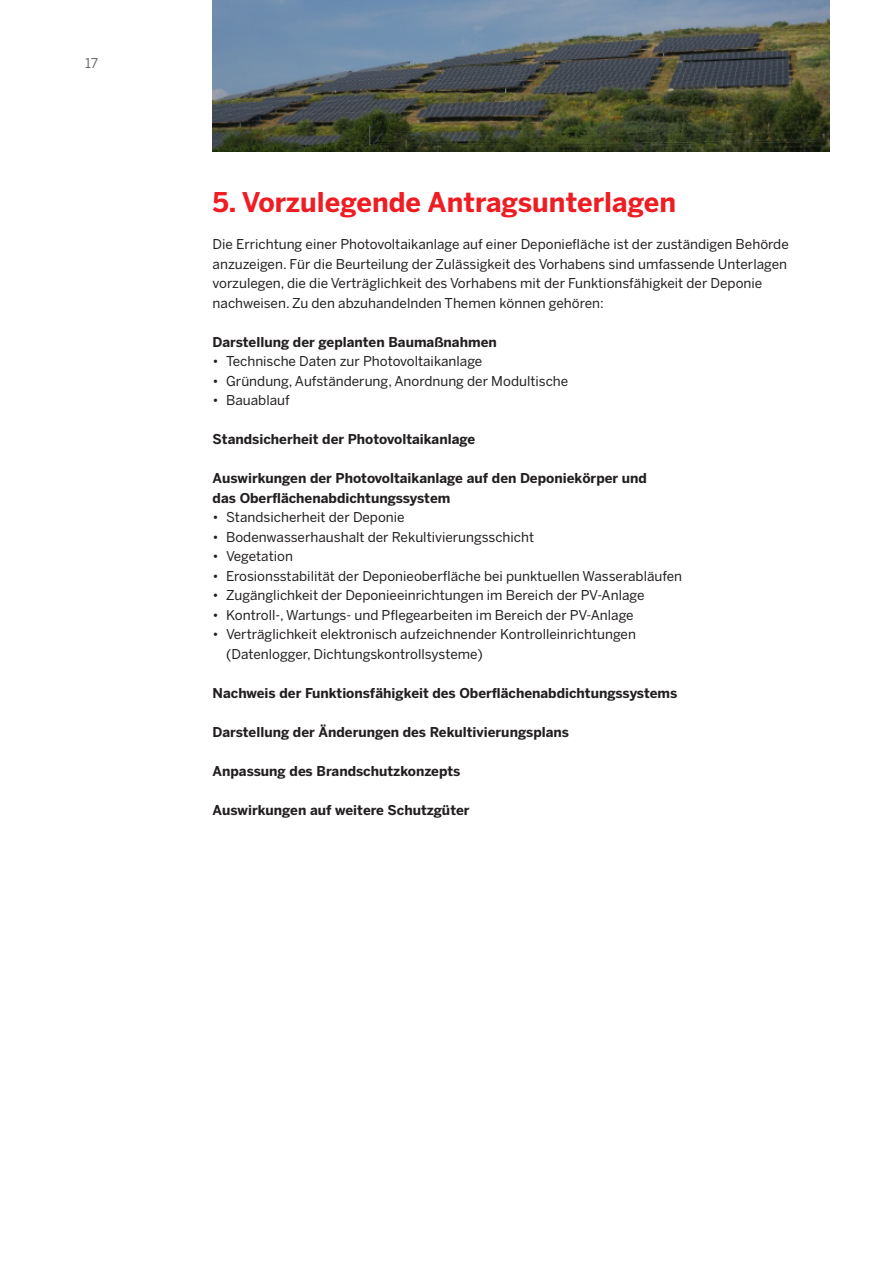
<style>
.page{position:relative;width:893px;height:1263px;background:#fff}
.page>*{position:absolute;margin:0;border:0;box-sizing:border-box;transform-origin:0 0}
.t1{font:700 27px "Benton Sans";color:#ee1d23}
.t2{font:13.5px/19.5px "Benton Sans";color:#231f20}
.t3{font:700 13.5px/19.5px "Benton Sans";color:#231f20}
.t4{font:13.5px "Benton Sans";color:#6c6d70}
</style>
<div class="page">
<img style="left:213px;top:0;width:616px;height:152px">
<p class="t4" style="left:85px;top:55px;width:15px">17</p>
<h1 class="t1" style="left:213px;top:186px;width:465px">5. Vorzulegende Antragsunterlagen</h1>
<p class="t2" style="left:213px;top:234px;width:578px">Die Errichtung einer Photovoltaikanlage auf einer Deponiefläche ist der zuständigen Behörde anzuzeigen. Für die Beurteilung der Zulässigkeit des Vorhabens sind umfassende Unterlagen vorzulegen, die die Verträglichkeit des Vorhabens mit der Funktionsfähigkeit der Deponie nachweisen. Zu den abzuhandelnden Themen können gehören:</p>
<p class="t3" style="left:213px;top:332px;width:286px">Darstellung der geplanten Baumaßnahmen</p>
<p class="t2" style="left:213px;top:351px;width:271px">• Technische Daten zur Photovoltaikanlage</p>
<p class="t2" style="left:213px;top:371px;width:357px">• Gründung, Aufständerung, Anordnung der Modultische</p>
<p class="t2" style="left:213px;top:390px;width:79px">• Bauablauf</p>
<p class="t3" style="left:213px;top:429px;width:264px">Standsicherheit der Photovoltaikanlage</p>
<p class="t3" style="left:213px;top:468px;width:436px">Auswirkungen der Photovoltaikanlage auf den Deponiekörper und das Oberflächenabdichtungssystem</p>
<p class="t2" style="left:213px;top:507px;width:194px">• Standsicherheit der Deponie</p>
<p class="t2" style="left:213px;top:527px;width:323px">• Bodenwasserhaushalt der Rekultivierungsschicht</p>
<p class="t2" style="left:213px;top:546px;width:82px">• Vegetation</p>
<p class="t2" style="left:213px;top:566px;width:471px">• Erosionsstabilität der Deponieoberfläche bei punktuellen Wasserabläufen</p>
<p class="t2" style="left:213px;top:585px;width:433px">• Zugänglichkeit der Deponieeinrichtungen im Bereich der PV-Anlage</p>
<p class="t2" style="left:213px;top:605px;width:423px">• Kontroll-, Wartungs- und Pflegearbeiten im Bereich der PV-Anlage</p>
<p class="t2" style="left:226px;top:624px;width:411px;text-indent:-14px">• Verträglichkeit elektronisch aufzeichnender Kontrolleinrichtungen (Datenlogger, Dichtungskontrollsysteme)</p>
<p class="t3" style="left:213px;top:683px;width:466px">Nachweis der Funktionsfähigkeit des Oberflächenabdichtungssystems</p>
<p class="t3" style="left:213px;top:722px;width:358px">Darstellung der Änderungen des Rekultivierungsplans</p>
<p class="t3" style="left:213px;top:761px;width:249px">Anpassung des Brandschutzkonzepts</p>
<p class="t3" style="left:213px;top:800px;width:258px">Auswirkungen auf weitere Schutzgüter</p>
</div>
